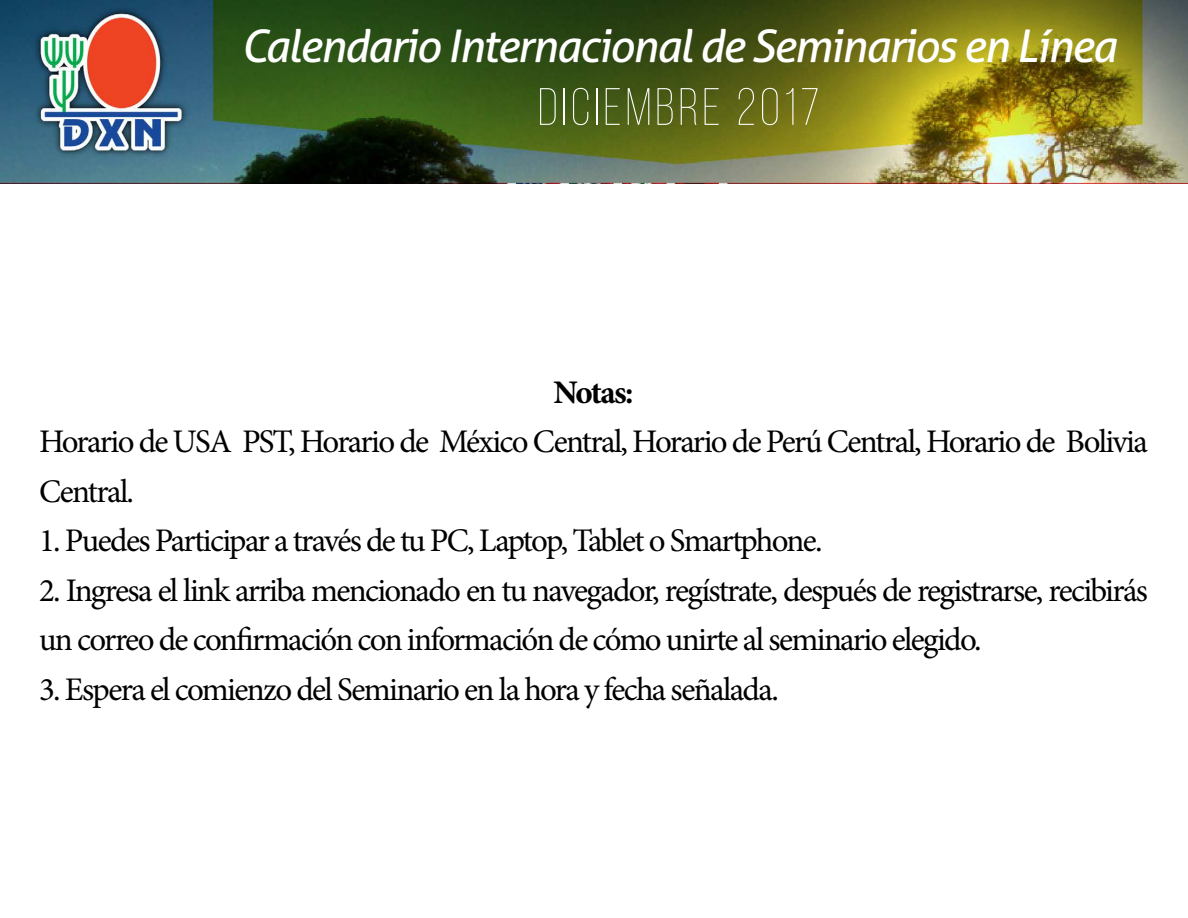
<style>
.page{position:relative;width:1188px;height:918px;background:#fff}
.page>*{position:absolute;margin:0;border:0;box-sizing:border-box;transform-origin:0 0}
.t1{font:300 52.5px "Bebas Neue";letter-spacing:.075em;color:#fff}
.t2{font:italic 45px "Aller";letter-spacing:-.04em;color:#fff}
.t3{font:33px/49.5px "Minion Pro";letter-spacing:-.05em;color:#000}
.t4{font:700 33px "Minion Pro";letter-spacing:-.055em;color:#000}
</style>
<div class="page">
<img style="left:0;top:0;width:1188px;height:184px">
<h2 class="t2" style="left:241px;top:18px;width:877px">Calendario Internacional de Seminarios en Línea</h2>
<h1 class="t1" style="left:538px;top:79px;width:283px">DICIEMBRE 2017</h1>
<p class="t4" style="left:553px;top:369px;width:82px">Notas:</p>
<p class="t3" style="left:39px;top:417px;width:1110px">Horario de USA PST, Horario de México Central, Horario de Perú Central, Horario de Bolivia<br>Central.</p>
<p class="t3" style="left:39px;top:516px;width:785px">1. Puedes Participar a través de tu PC, Laptop, Tablet o Smartphone.</p>
<p class="t3" style="left:39px;top:566px;width:1110px">2. Ingresa el link arriba mencionado en tu navegador, regístrate, después de registrarse, recibirás un correo de confirmación con información de cómo unirte al seminario elegido.</p>
<p class="t3" style="left:39px;top:665px;width:741px">3. Espera el comienzo del Seminario en la hora y fecha señalada.</p>
</div>
